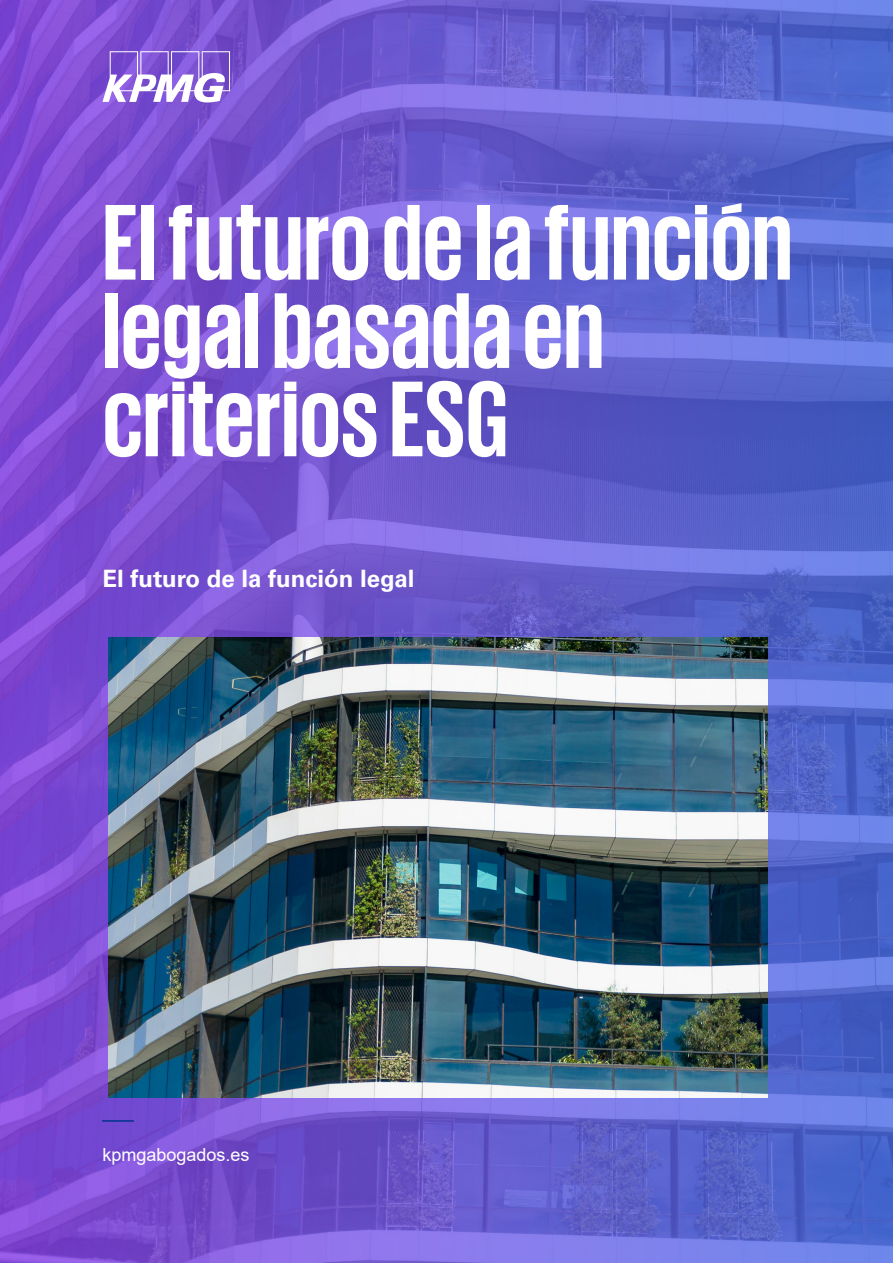
<style>
.page{position:relative;width:893px;height:1263px;background:#fff}
.page>*{position:absolute;margin:0;border:0;box-sizing:border-box;transform-origin:0 0}
.t1{font:700 110.1px/88.3px "KPMG";color:#fff}
.t2{font:700 24px "Univers 65";color:#fff}
.t3{font:18px "Arial";color:#fff}
</style>
<div class="page">
<img style="left:0;top:0;width:893px;height:1263px">
<svg style="left:102px;top:51px;width:128px;height:51px"></svg>
<hr style="left:102px;top:1120px;width:32px;height:2px;background:#00338d">
<img style="left:109px;top:638px;width:659px;height:460px">
<p class="t1" style="left:102px;top:195px;width:692px">El futuro de la función legal basada en criterios ESG</p>
<p class="t2" style="left:102px;top:564px;width:313px">El futuro de la función legal</p>
<p class="t3" style="left:102px;top:1142px;width:149px">kpmgabogados.es</p>
</div>
